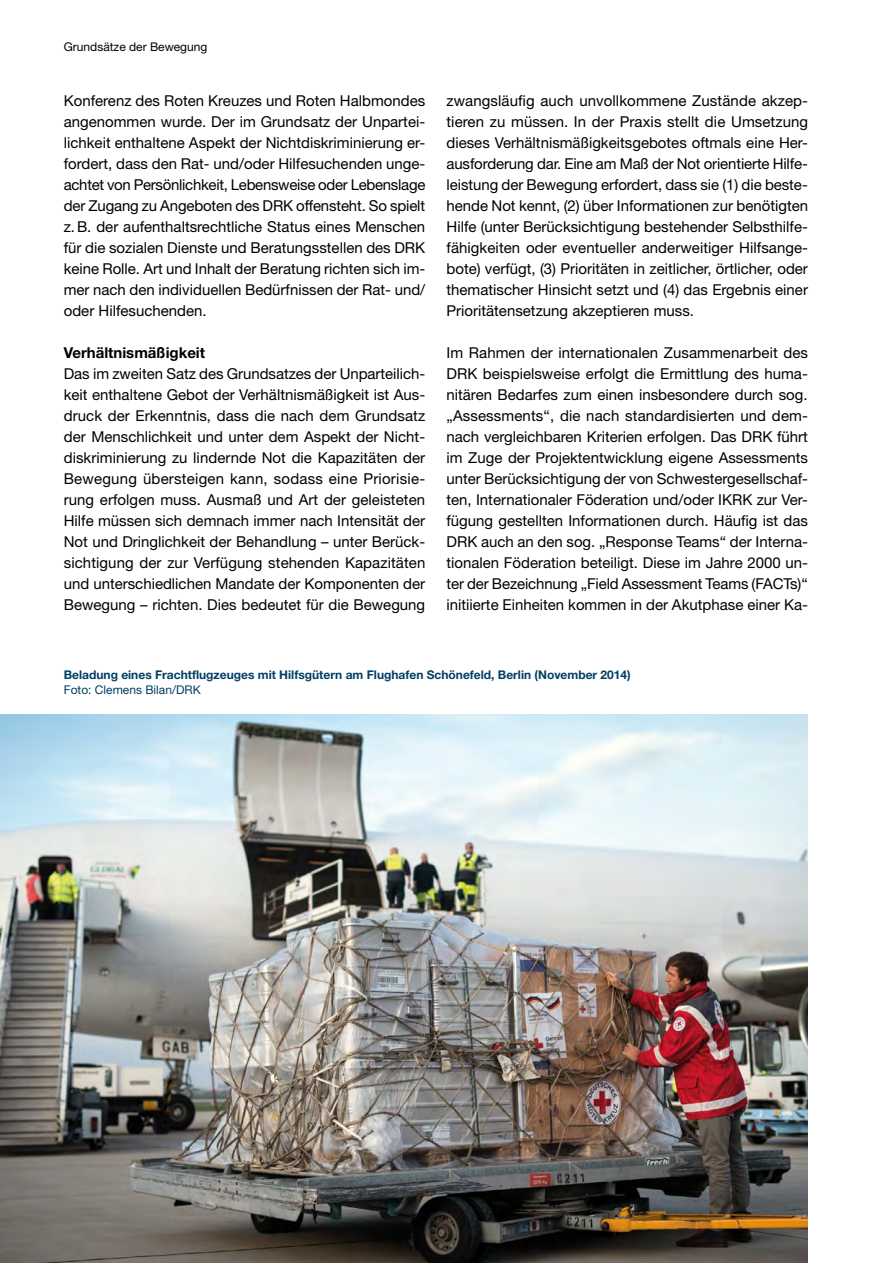
<style>
.page{position:relative;width:893px;height:1263px;background:#fff}
.page>*{position:absolute;margin:0;border:0;box-sizing:border-box;transform-origin:0 0}
.Text_Fließtext_Blocksatz_10_14_pt{font:15px/21px "Helvetica Neue LT Pro";color:#000;text-align:justify}
.Text_Fließtexheadline_10_14_pt{font:700 15px "Helvetica Neue LT Pro";color:#000}
.Text_Bildunterschrift_8_10_pt{font:700 12px "Helvetica Neue LT Pro";color:#003e66}
.t1{font:12px "Helvetica Neue LT Pro";color:#000}
.t2{font:12px "Helvetica Neue LT Pro";color:#003e66}
</style>
<div class="page">
<img style="left:0;top:714px;width:808px;height:549px">
<p class="t1" style="left:64px;top:39px;width:145px">Grundsätze der Bewegung</p>
<p class="Text_Fließtext_Blocksatz_10_14_pt" style="left:64px;top:90px;width:363px">Konferenz des Roten Kreuzes und Roten Halbmondes angenommen wurde. Der im Grundsatz der Unpartei&shy;lichkeit enthaltene Aspekt der Nichtdiskriminierung er&shy;fordert, dass den Rat- und/oder Hilfesuchenden unge&shy;achtet von Persönlichkeit, Lebensweise oder Lebenslage der Zugang zu Angeboten des DRK offensteht. So spielt z.B. der aufenthaltsrechtliche Status eines Menschen für die sozialen Dienste und Beratungsstellen des DRK keine Rolle. Art und Inhalt der Beratung richten sich im&shy;mer nach den individuellen Bedürfnissen der Rat- und/ oder Hilfesuchenden.</p>
<h4 class="Text_Fließtexheadline_10_14_pt" style="left:64px;top:343px;width:143px">Verhältnismäßigkeit</h4>
<p class="Text_Fließtext_Blocksatz_10_14_pt" style="left:64px;top:363px;width:363px">Das im zweiten Satz des Grundsatzes der Unparteilich&shy;keit enthaltene Gebot der Verhältnismäßigkeit ist Aus&shy;druck der Erkenntnis, dass die nach dem Grundsatz der Menschlichkeit und unter dem Aspekt der Nicht&shy;diskriminierung zu lindernde Not die Kapazitäten der Bewegung übersteigen kann, sodass eine Priorisie&shy;rung erfolgen muss. Ausmaß und Art der geleisteten Hilfe müssen sich demnach immer nach Intensität der Not und Dringlichkeit der Behandlung – unter Berück&shy;sichtigung der zur Verfügung stehenden Kapazitäten und unterschiedlichen Mandate der Komponenten der Bewegung – richten. Dies bedeutet für die Bewegung</p>
<p class="Text_Fließtext_Blocksatz_10_14_pt" style="left:446px;top:90px;width:363px">zwangsläufig auch unvollkommene Zustände akzep&shy;tieren zu müssen. In der Praxis stellt die Umsetzung dieses Verhältnismäßigkeitsgebotes oftmals eine Her&shy;ausforderung dar. Eine am Maß der Not orientierte Hilfe&shy;leistung der Bewegung erfordert, dass sie (1) die beste&shy;hende Not kennt, (2) über Informationen zur benötigten Hilfe (unter Berücksichtigung bestehender Selbsthilfe&shy;fähigkeiten oder eventueller anderweitiger Hilfsange&shy;bote) verfügt, (3) Prioritäten in zeitlicher, örtlicher, oder thematischer Hinsicht setzt und (4) das Ergebnis einer Prioritätensetzung akzeptieren muss.</p>
<p class="Text_Fließtext_Blocksatz_10_14_pt" style="left:446px;top:342px;width:363px">Im Rahmen der internationalen Zusammenarbeit des DRK beispielsweise erfolgt die Ermittlung des huma&shy;nitären Bedarfes zum einen insbesondere durch sog. „Assessments“, die nach standardisierten und dem&shy;nach vergleichbaren Kriterien erfolgen. Das DRK führt im Zuge der Projektentwicklung eigene Assessments unter Berücksichtigung der von Schwestergesellschaf&shy;ten, Internationaler Föderation und/oder IKRK zur Ver&shy;fügung gestellten Informationen durch. Häufig ist das DRK auch an den sog. „Response Teams“ der Interna&shy;tionalen Föderation beteiligt. Diese im Jahre 2000 un&shy;ter der Bezeichnung „Field Assessment Teams (FACTs)“ initiierte Einheiten kommen in der Akutphase einer Ka-</p>
<p class="Text_Bildunterschrift_8_10_pt" style="left:64px;top:667px;width:569px">Beladung eines Frachtflugzeuges mit Hilfsgütern am Flughafen Schönefeld, Berlin (November 2014)</p>
<p class="t2" style="left:64px;top:682px;width:138px">Foto: Clemens Bilan/DRK</p>
</div>
